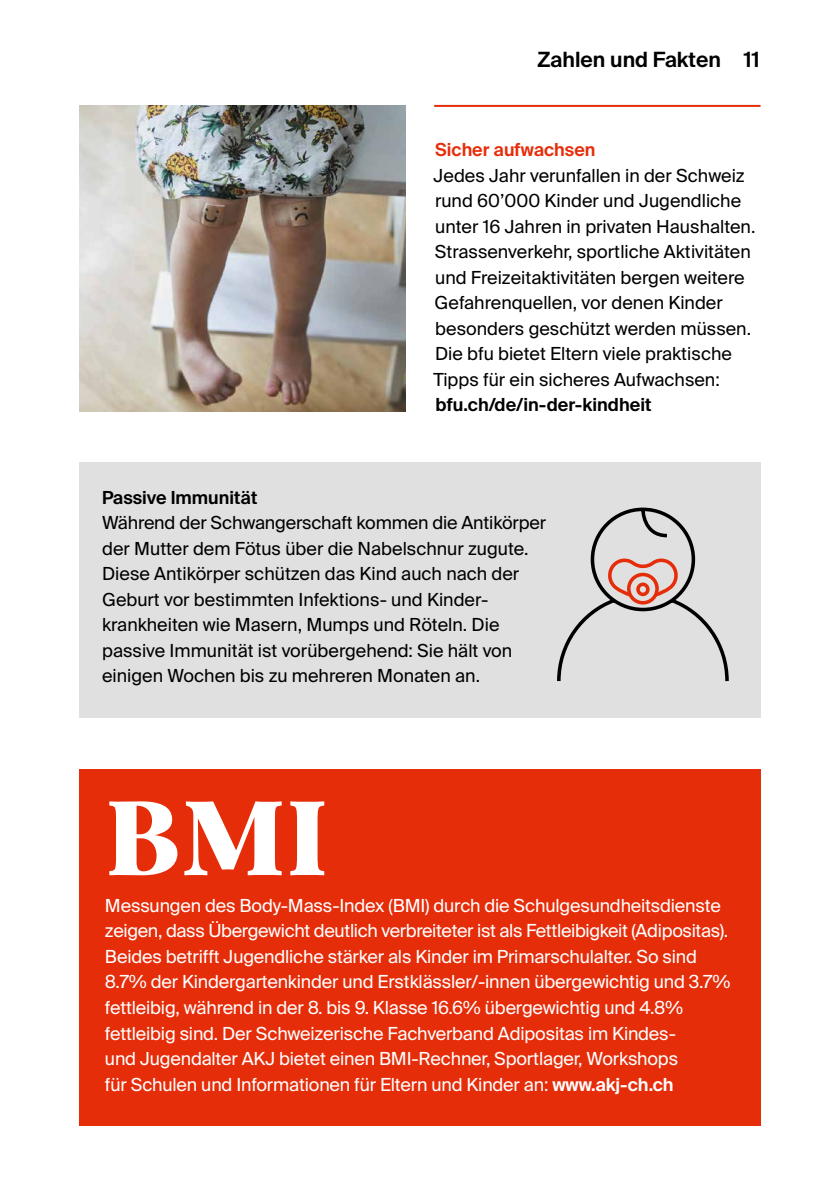
<style>
.page{position:relative;width:840px;height:1191px;background:#fff}
.page>*{position:absolute;margin:0;border:0;box-sizing:border-box;transform-origin:0 0}
.t1{font:800 108px "Vesterbro";color:#fff}
.t2{font:600 21px "Suisse Intl";color:#000}
.t3{font:18px/25.6px "Suisse Intl";color:#000}
.t4{font:18px/25.6px "Suisse Intl";letter-spacing:-.01em;color:#fff}
.t5{font:600 18px "Suisse Intl";color:#000}
.t6{font:600 18px "Suisse Intl";color:#e62d0a}
.s1{font-weight:600}
</style>
<div class="page">
<img style="left:79px;top:105px;width:326px;height:306px">
<hr style="left:434px;top:105px;width:326px;height:2px;background:#e62d0a">
<div style="left:79px;top:769px;width:681px;height:356px;background:#e62d0a"></div>
<div style="left:79px;top:462px;width:681px;height:255px;background:#e0e0e0"></div>
<svg style="left:557px;top:507px;width:172px;height:175px"></svg>
<p class="t2" style="left:537px;top:47px;width:185px">Zahlen und Fakten</p>
<p class="t2" style="left:743px;top:47px;width:18px">11</p>
<p class="t6" style="left:435px;top:139px;width:162px">Sicher aufwachsen</p>
<p class="t3" style="left:433px;top:163px;width:323px">Jedes Jahr verunfallen in der Schweiz rund 60’000 Kinder und Jugendliche unter 16 Jahren in privaten Haushalten.<br>Strassenverkehr, sportliche Aktivitäten und Freizeitaktivitäten bergen weitere Gefahrenquellen, vor denen Kinder besonders geschützt werden müssen.<br>Die bfu bietet Eltern viele praktische Tipps für ein sicheres Aufwachsen:</p>
<p class="t5" style="left:435px;top:395px;width:217px">bfu.ch/de/in-der-kindheit</p>
<p class="t5" style="left:102px;top:487px;width:157px">Passive Immunität</p>
<p class="t3" style="left:102px;top:510px;width:445px">Während der Schwangerschaft kommen die Antikörper der Mutter dem Fötus über die Nabelschnur zugute.<br>Diese Antikörper schützen das Kind auch nach der Geburt vor bestimmten Infektions- und Kinder&shy;krankheiten wie Masern, Mumps und Röteln. Die passive Immunität ist vorübergehend: Sie hält von einigen Wochen bis zu mehreren Monaten an.</p>
<h1 class="t1" style="left:105px;top:757px;width:225px">BMI</h1>
<p class="t4" style="left:105px;top:893px;width:626px">Messungen des Body-Mass-Index (BMI) durch die Schulgesundheitsdienste zeigen, dass Übergewicht deutlich verbreiteter ist als Fettleibigkeit (Adipositas).<br>Beides betrifft Jugendliche stärker als Kinder im Primarschulalter. So sind 8.7% der Kindergartenkinder und Erstklässler/-innen übergewichtig und 3.7% fettleibig, während in der 8. bis 9. Klasse 16.6% übergewichtig und 4.8% fettleibig sind. Der Schweizerische Fachverband Adipositas im Kindes-<br>und Jugendalter AKJ bietet einen BMI-Rechner, Sportlager, Workshops<br>für Schulen und Informationen für Eltern und Kinder an: <span class="s1">www.akj-ch.ch</span></p>
</div>
